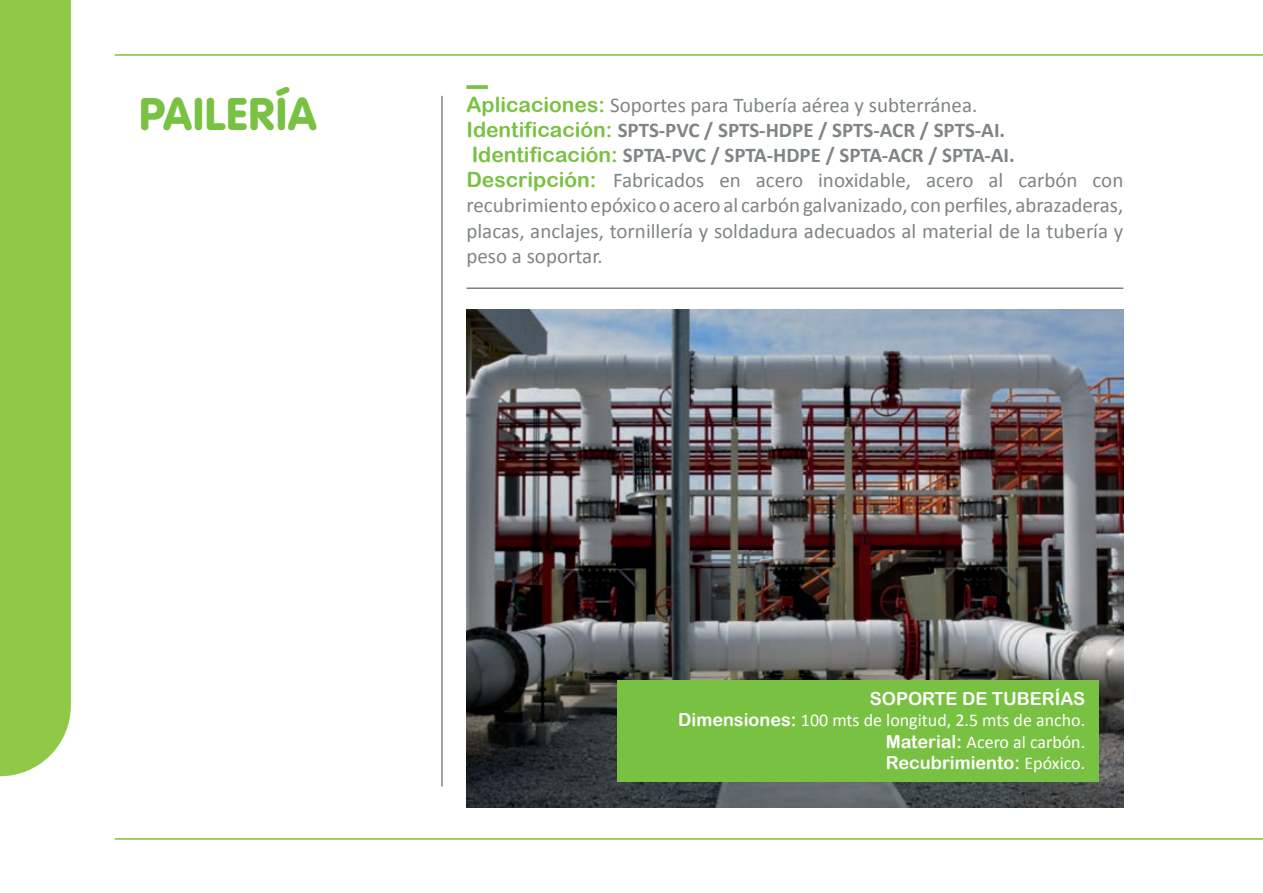
<style>
.page{position:relative;width:1263px;height:893px;background:#fff}
.page>*{position:absolute;margin:0;border:0;box-sizing:border-box;transform-origin:0 0}
.t1{font:900 45px "VAG Rounded";letter-spacing:.03em;color:#79c142}
.t2{font:21px/25.2px "Calibri";color:#7f8487;text-align:justify}
.t3{font:700 21px "Calibri";letter-spacing:-.005em;color:#7f8487}
.t4{font:18px "Calibri";color:#fff}
.t5{font:18px "Arial Rounded MT Bold";color:#fff}
.s1{font-family:"Arial Rounded MT Bold";color:#79c142}
.s2{font-family:"Arial Rounded MT Bold";font-weight:400;color:#79c142}
.s3{font-family:"Arial Rounded MT Bold"}
.s4{font-family:"Calibri"}
</style>
<div class="page">
<img style="left:466px;top:309px;width:657px;height:499px">
<div style="left:618px;top:680px;width:481px;height:101px;background:#79c142"></div>
<hr style="left:441px;top:96px;width:2px;height:690px;background:#7f8487">
<svg style="left:466px;top:85px;width:22px;height:4px"></svg>
<hr style="left:466px;top:287px;width:657px;height:2px;background:#7f8487">
<div style="left:0;top:0;width:71px;height:776px;background:#90c848"></div>
<hr style="left:115px;top:838px;width:1148px;height:2px;background:#79c142">
<hr style="left:115px;top:54px;width:1148px;height:2px;background:#79c142">
<p class="t1" style="left:140px;top:87px;width:178px">PAILERÍA</p>
<p class="t2" style="left:466px;top:91px;width:512px"><span class="s1">Aplicaciones:</span> Soportes para Tubería aérea y subterránea.</p>
<p class="t3" style="left:466px;top:117px;width:540px"><span class="s2">Identificación:</span> SPTS-PVC / SPTS-HDPE / SPTS-ACR / SPTS-AI.</p>
<p class="t3" style="left:472px;top:142px;width:545px"><span class="s2">Identificación:</span> SPTA-PVC / SPTA-HDPE / SPTA-ACR / SPTA-AI.</p>
<p class="t2" style="left:466px;top:167px;width:658px"><span class="s1">Descripción:</span> Fabricados en acero inoxidable, acero al carbón con recubrimiento epóxico o acero al carbón galvanizado, con perfiles, abrazaderas, placas, anclajes, tornillería y soldadura adecuados al material de la tubería y peso a soportar.</p>
<p class="t5" style="left:870px;top:687px;width:217px">SOPORTE DE TUBERÍAS</p>
<p class="t4" style="left:678px;top:709px;width:408px"><span class="s3">Dimensiones:</span> 100 mts de longitud, 2.5 mts de ancho.</p>
<p class="t4" style="left:886px;top:731px;width:201px"><span class="s3">Material:</span> Acero al carbón.</p>
<p class="t5" style="left:886px;top:752px;width:201px">Recubrimiento: <span class="s4">Epóxico.</span></p>
</div>
